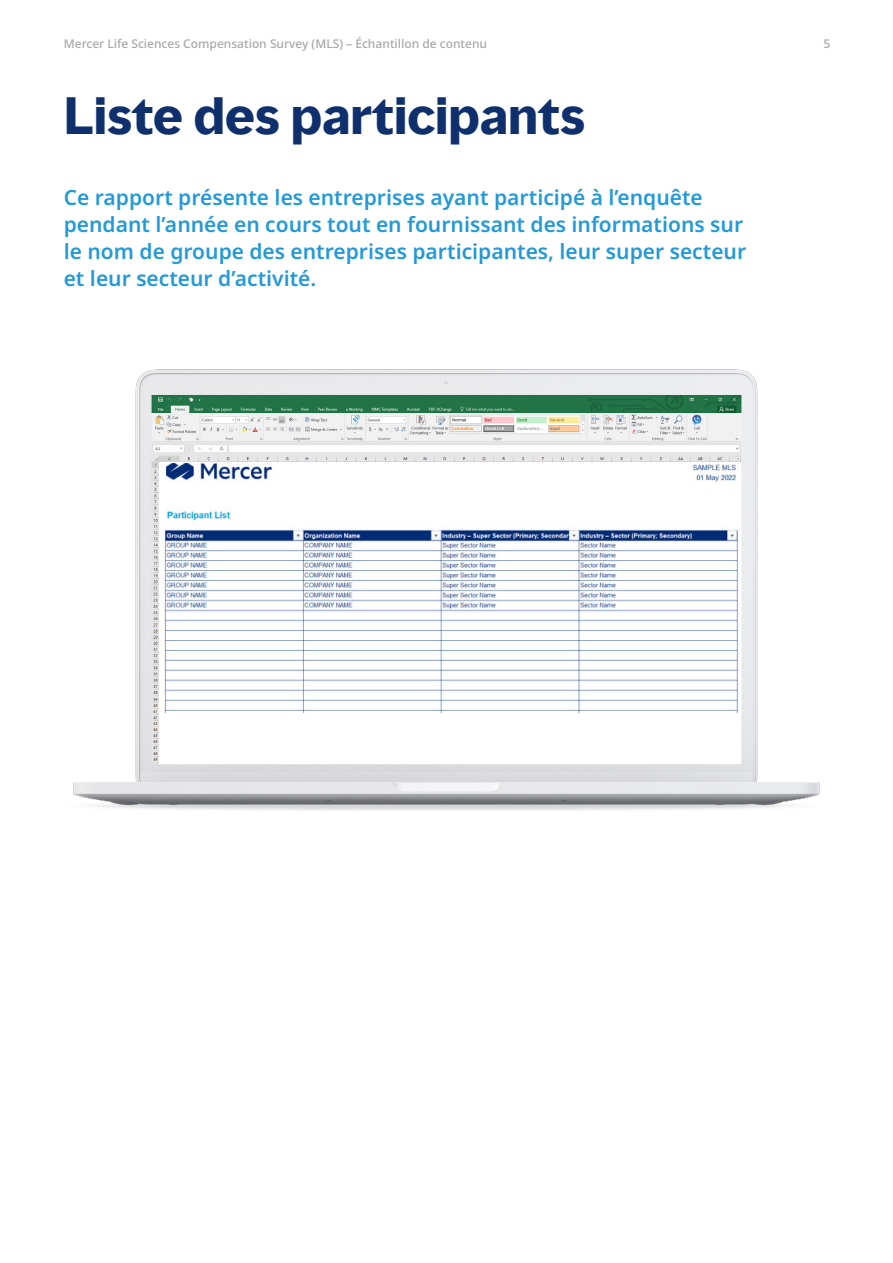
<style>
.page{position:relative;width:893px;height:1263px;background:#fff}
.page>*{position:absolute;margin:0;border:0;box-sizing:border-box;transform-origin:0 0}
.t1{font:700 48px "MMC Display";color:#0f306d}
.t2{font:600 21px/27px "Noto Sans";color:#239ad7}
.t3{font:500 12px "Noto Sans";color:#a8a8a7}
</style>
<div class="page">
<img style="left:73px;top:369px;width:747px;height:442px">
<img style="left:160px;top:464px;width:579px;height:249px">
<p class="t3" style="left:64px;top:35px;width:425px">Mercer Life Sciences Compensation Survey (MLS) – Échantillon de contenu</p>
<p class="t3" style="left:823px;top:35px;width:8px">5</p>
<h1 class="t1" style="left:64px;top:85px;width:523px">Liste des participants</h1>
<p class="t2" style="left:64px;top:185px;width:684px">Ce rapport présente les entreprises ayant participé à l’enquête pendant l’année en cours tout en fournissant des informations sur le nom de groupe des entreprises participantes, leur super secteur et leur secteur d’activité.</p>
</div>
